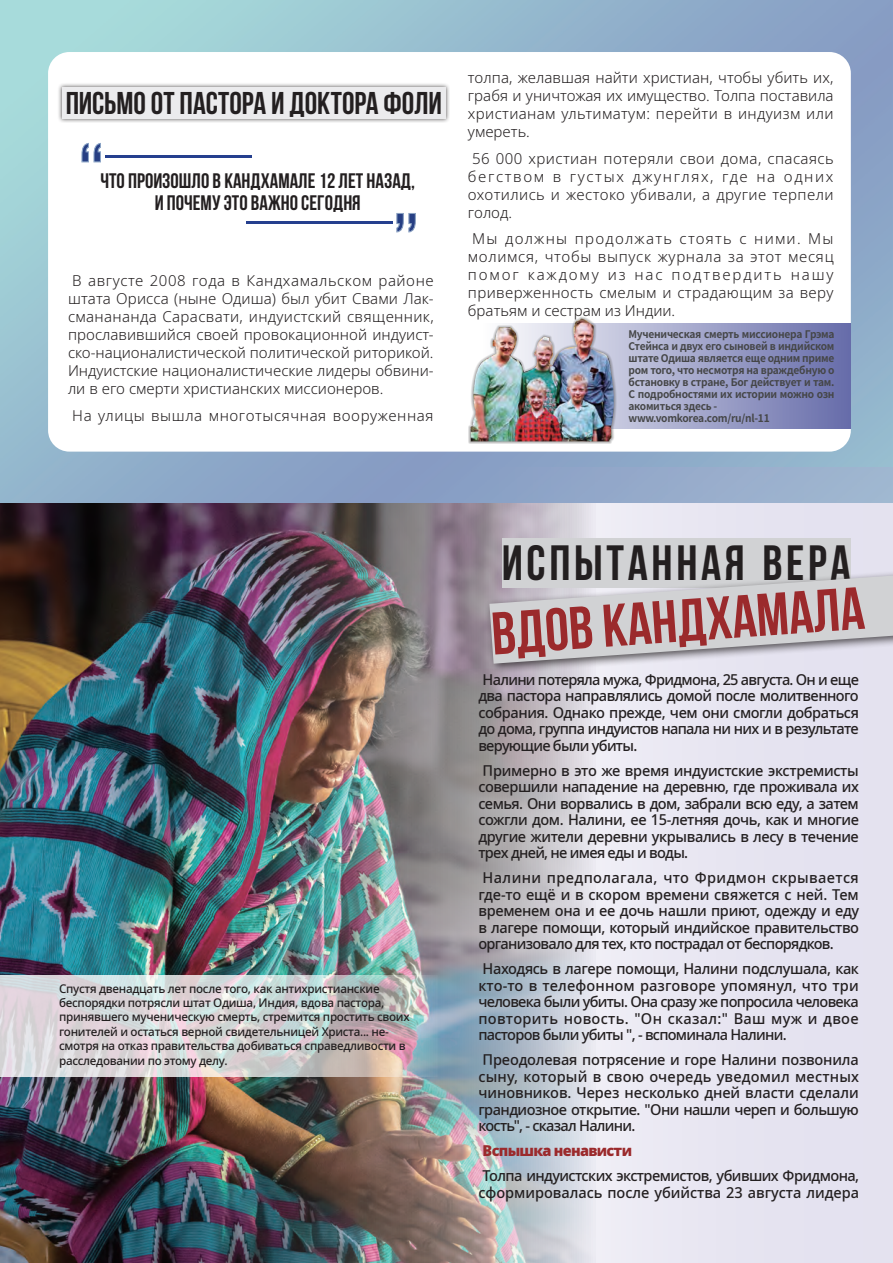
<style>
.page{position:relative;width:893px;height:1263px;background:#fff}
.page>*{position:absolute;margin:0;border:0;box-sizing:border-box;transform-origin:0 0}
.t1{font:700 60px "Bebas Neue";color:#9b2a2c}
.t2{font:700 49.5px "Bebas Neue";letter-spacing:.075em;color:#231f20}
.t3{font:700 31.5px "Bebas Neue";letter-spacing:-.005em;color:#231f20}
.t4{font:700 21px "Bebas Neue";color:#231f20}
.t5{font:500 15px/16.5px "Noto Sans";letter-spacing:-.05em;color:#231f20;text-align:justify}
.t6{font:300 15px/18px "Noto Sans";letter-spacing:.025em;color:#231f20;text-align:justify}
.t7{font:900 15px "Noto Sans";letter-spacing:-.05em;color:#9b2a2c}
.t8{font:500 12px/14.4px "Noto Sans";letter-spacing:-.025em;color:#231f20}
.t9{font:700 10.5px/12px "Noto Sans CJ Kkr";letter-spacing:-.025em;color:#454647;text-align:justify}
</style>
<div class="page">
<img style="left:0;top:503px;width:484px;height:760px">
<div style="left:57px;top:83px;width:393px;height:40px;background:#231f20;opacity:.75"></div>
<div style="left:62px;top:87px;width:383px;height:32px;background:#ebebed"></div>
<svg style="left:484px;top:467px;width:409px;height:796px;background:#d9dae5"></svg>
<div style="left:502px;top:538px;width:348px;height:49px;background:#d1d2d4"></div>
<hr style="left:105px;top:156px;width:147px;height:2px;background:#253f8e">
<svg style="left:81px;top:143px;width:20px;height:20px"></svg>
<hr style="left:246px;top:221px;width:146px;height:2px;background:#253f8e">
<svg style="left:396px;top:213px;width:20px;height:20px"></svg>
<svg style="left:616px;top:324px;width:235px;height:105px;background:#969ac4"></svg>
<div style="left:468px;top:316px;width:148px;height:128px;background:#515151;opacity:.9"></div>
<img style="left:471px;top:319px;width:144px;height:122px">
<svg style="left:0;top:975px;width:438px;height:102px;background:#cfcdcf"></svg>
<div style="left:485px;top:569px;width:408px;height:105px;background:#231f20;opacity:.75"></div>
<svg style="left:489px;top:576px;width:404px;height:88px;background:#cdcdd1"></svg>
<p class="t3" style="left:66px;top:86px;width:378px">ПИСЬМО ОТ ПАСТОРА И ДОКТОРА ФОЛИ</p>
<p class="t4" style="left:100px;top:169px;width:316px">Что произошло в Кандхамале 12 лет назад,</p>
<p class="t4" style="left:155px;top:191px;width:208px">и почему это важно Сегодня</p>
<p class="t6" style="left:68px;top:272px;width:367px">В августе 2008 года в Кандхамальском районе штата Орисса (ныне Одиша) был убит Свами Лак&shy;сманананда Сарасвати, индуистский священник, прославившийся своей провокационной индуист&shy;ско-националистической политической риторикой.<br>Индуистские националистические лидеры обвини&shy;ли в его смерти христианских миссионеров.</p>
<p class="t6" style="left:72px;top:406px;width:363px">На улицы вышла многотысячная вооруженная</p>
<p class="t6" style="left:468px;top:69px;width:367px">толпа, желавшая найти христиан, чтобы убить их, грабя и уничтожая их имущество. Толпа поставила христианам ультиматум: перейти в индуизм или умереть.</p>
<p class="t6" style="left:468px;top:149px;width:367px">56 000 христиан потеряли свои дома, спасаясь бегством в густых джунглях, где на одних охотились и жестоко убивали, а другие терпели голод.</p>
<p class="t6" style="left:468px;top:230px;width:367px">Мы должны продолжать стоять с ними. Мы молимся, чтобы выпуск журнала за этот месяц помог каждому из нас подтвердить нашу приверженность смелым и страдающим за веру братьям и сестрам из Индии.</p>
<p class="t9" style="left:628px;top:328px;width:208px">Мученическая смерть миссионера Грэма Стейнса и двух его сыновей в индийском штате Одиша является еще одним приме ром того, что несмотря на враждебную о бстановку в стране, Бог действует и там.<br>С подробностями их истории можно озн акомиться здесь -</p>
<p class="t9" style="left:628px;top:412px;width:143px">www.vomkorea.com/ru/nl-11</p>
<p class="t8" style="left:59px;top:981px;width:352px">Спустя двенадцать лет после того, как антихристианские беспорядки потрясли штат Одиша, Индия, вдова пастора, принявшего мученическую смерть, стремится простить своих гонителей и остаться верной свидетельницей Христа... не&shy;смотря на отказ правительства добиваться справедливости в расследовании по этому делу.</p>
<p class="t2" style="left:502px;top:536px;width:350px">Испытанная вера</p>
<p class="t1" style="left:489px;top:601px;width:375px;rotate:-4deg">вдов Кандхамала</p>
<p class="t5" style="left:478px;top:671px;width:382px">Налини потеряла мужа, Фридмона, 25 августа. Он и еще два пастора направлялись домой после молитвенного собрания. Однако прежде, чем они смогли добраться до дома, группа индуистов напала ни них и в результате верующие были убиты.</p>
<p class="t5" style="left:478px;top:762px;width:382px">Примерно в это же время индуистские экстремисты совершили нападение на деревню, где проживала их семья. Они ворвались в дом, забрали всю еду, а затем сожгли дом. Налини, ее 15-летняя дочь, как и многие другие жители деревни укрывались в лесу в течение трех дней, не имея еды и воды.</p>
<p class="t5" style="left:478px;top:870px;width:382px">Налини предполагала, что Фридмон скрывается где-то ещё и в скором времени свяжется с ней. Тем временем она и ее дочь нашли приют, одежду и еду в лагере помощи, который индийское правительство организовало для тех, кто пострадал от беспорядков.</p>
<p class="t5" style="left:478px;top:961px;width:382px">Находясь в лагере помощи, Налини подслушала, как кто-то в телефонном разговоре упомянул, что три человека были убиты. Она сразу же попросила человека повторить новость. "Он сказал:" Ваш муж и двое пасторов были убиты ", - вспоминала Налини.</p>
<p class="t5" style="left:478px;top:1052px;width:382px">Преодолевая потрясение и горе Налини позвонила сыну, который в свою очередь уведомил местных чиновников. Через несколько дней власти сделали грандиозное открытие. "Они нашли череп и большую кость", - сказал Налини.</p>
<p class="t7" style="left:483px;top:1139px;width:151px">Вспышка ненависти</p>
<p class="t5" style="left:478px;top:1168px;width:382px">Толпа индуистских экстремистов, убивших Фридмона, сформировалась после убийства 23 августа лидера</p>
</div>
